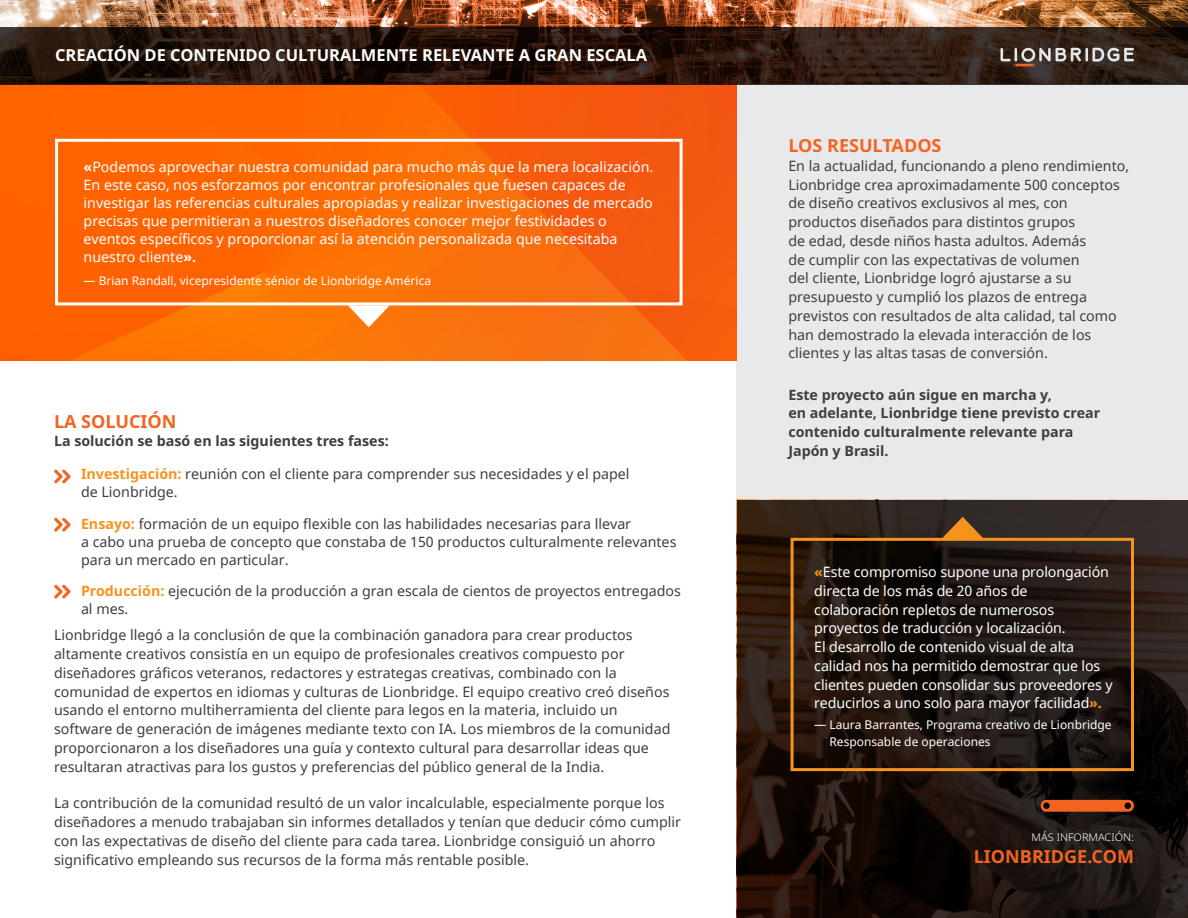
<style>
.page{position:relative;width:1188px;height:918px;background:#fff}
.page>*{position:absolute;margin:0;border:0;box-sizing:border-box;transform-origin:0 0}
.t1{font:700 18px "Noto Sans";color:#f36421}
.t2{font:700 16.5px "Noto Sans";color:#fff}
.t3{font:14.25px/18.8px "Noto Sans";color:#3e3e3f}
.t4{font:14.25px/18.8px "Noto Sans";color:#fff}
.t5{font:700 14.25px/18.8px "Noto Sans";color:#3e3e3f}
.t6{font:12px/16.5px "Noto Sans";color:#fff}
.t7{font:300 10.5px "Noto Sans";color:#fff;scale:1.04 1}
.s1{font-weight:700}
.s2{font-weight:700;color:#f7931d}
</style>
<div class="page">
<div style="left:737px;top:0;width:451px;height:500px;background:#e8e9ea"></div>
<img style="left:0;top:85px;width:737px;height:276px">
<img style="left:0;top:0;width:1188px;height:27px">
<svg style="left:0;top:27px;width:1188px;height:58px;background:#2a180f"></svg>
<svg style="left:1000px;top:48px;width:134px;height:18px"></svg>
<svg style="left:54px;top:469px;width:17px;height:14px"></svg>
<svg style="left:54px;top:518px;width:17px;height:14px"></svg>
<svg style="left:54px;top:585px;width:17px;height:13px"></svg>
<div style="left:55px;top:139px;width:628px;height:166px;border:3px solid #fff"></div>
<svg style="left:348px;top:305px;width:42px;height:22px"></svg>
<svg style="left:737px;top:500px;width:451px;height:418px;background:#201510"></svg>
<svg style="left:1041px;top:800px;width:93px;height:12px"></svg>
<div style="left:791px;top:538px;width:343px;height:233px;border:3px solid #f7931d"></div>
<svg style="left:942px;top:517px;width:42px;height:22px"></svg>
<p class="t2" style="left:55px;top:46px;width:594px">CREACIÓN DE CONTENIDO CULTURALMENTE RELEVANTE A GRAN ESCALA</p>
<p class="t4" style="left:84px;top:159px;width:571px;line-height:18px"><span class="s1">«</span>Podemos aprovechar nuestra comunidad para mucho más que la mera localización.<br>En este caso, nos esforzamos por encontrar profesionales que fuesen capaces de investigar las referencias culturales apropiadas y realizar investigaciones de mercado precisas que permitieran a nuestros diseñadores conocer mejor festividades o eventos específicos y proporcionar así la atención personalizada que necesitaba nuestro cliente<span class="s1">».</span></p>
<p class="t6" style="left:84px;top:272px;width:349px">— Brian Randall, vicepresidente sénior de Lionbridge América</p>
<p class="t1" style="left:54px;top:411px;width:124px">LA SOLUCIÓN</p>
<p class="t5" style="left:54px;top:432px;width:336px">La solución se basó en las siguientes tres fases:</p>
<p class="t3" style="left:81px;top:465px;width:550px;line-height:18px"><span class="s2">Investigación:</span> reunión con el cliente para comprender sus necesidades y el papel de Lionbridge.</p>
<p class="t3" style="left:81px;top:515px;width:597px;line-height:18px"><span class="s2">Ensayo:</span> formación de un equipo flexible con las habilidades necesarias para llevar<br>a cabo una prueba de concepto que constaba de 150 productos culturalmente relevantes para un mercado en particular.</p>
<p class="t3" style="left:81px;top:582px;width:602px;line-height:18px"><span class="s2">Producción:</span> ejecución de la producción a gran escala de cientos de proyectos entregados al mes.</p>
<p class="t3" style="left:54px;top:626px;width:618px">Lionbridge llegó a la conclusión de que la combinación ganadora para crear productos altamente creativos consistía en un equipo de profesionales creativos compuesto por diseñadores gráficos veteranos, redactores y estrategas creativas, combinado con la comunidad de expertos en idiomas y culturas de Lionbridge. El equipo creativo creó diseños usando el entorno multiherramienta del cliente para legos en la materia, incluido un software de generación de imágenes mediante texto con IA. Los miembros de la comunidad proporcionaron a los diseñadores una guía y contexto cultural para desarrollar ideas que resultaran atractivas para los gustos y preferencias del público general de la India.</p>
<p class="t3" style="left:54px;top:794px;width:629px">La contribución de la comunidad resultó de un valor incalculable, especialmente porque los diseñadores a menudo trabajaban sin informes detallados y tenían que deducir cómo cumplir con las expectativas de diseño del cliente para cada tarea. Lionbridge consiguió un ahorro significativo empleando sus recursos de la forma más rentable posible.</p>
<p class="t1" style="left:788px;top:135px;width:155px">LOS RESULTADOS</p>
<p class="t3" style="left:788px;top:157px;width:342px">En la actualidad, funcionando a pleno rendimiento, Lionbridge crea aproximadamente 500 conceptos de diseño creativos exclusivos al mes, con productos diseñados para distintos grupos<br>de edad, desde niños hasta adultos. Además<br>de cumplir con las expectativas de volumen<br>del cliente, Lionbridge logró ajustarse a su presupuesto y cumplió los plazos de entrega previstos con resultados de alta calidad, tal como han demostrado la elevada interacción de los clientes y las altas tasas de conversión.</p>
<p class="t5" style="left:788px;top:385px;width:313px">Este proyecto aún sigue en marcha y,<br>en adelante, Lionbridge tiene previsto crear contenido culturalmente relevante para Japón y Brasil.</p>
<p class="t4" style="left:814px;top:563px;width:300px"><span class="s2">«</span>Este compromiso supone una prolongación directa de los más de 20 años de colaboración repletos de numerosos proyectos de traducción y localización.<br>El desarrollo de contenido visual de alta calidad nos ha permitido demostrar que los clientes pueden consolidar sus proveedores y reducirlos a uno solo para mayor facilidad<span class="s2">».</span></p>
<p class="t6" style="left:829px;top:717px;width:284px;text-indent:-15px">— Laura Barrantes, Programa creativo de Lionbridge<br>Responsable de operaciones</p>
<p class="t7" style="left:1032px;top:832px;width:100px">MÁS INFORMACIÓN:</p>
<p class="t1" style="left:974px;top:846px;width:162px">LIONBRIDGE.COM</p>
</div>
